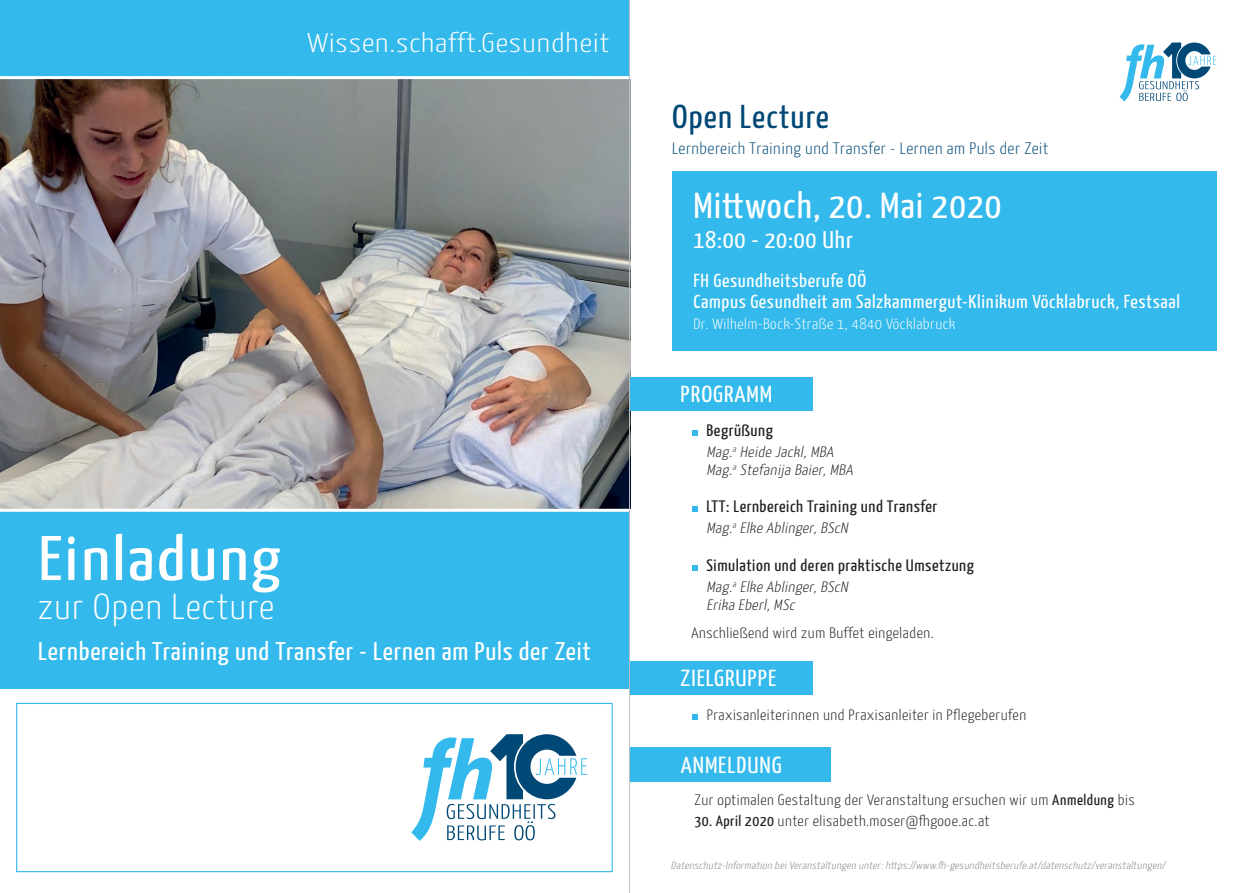
<style>
.page{position:relative;width:1259px;height:893px;background:#fff}
.page>*{position:absolute;margin:0;border:0;box-sizing:border-box;transform-origin:0 0}
.t1{font:63px "Yanone Kaffeesatz";letter-spacing:.03em;color:#fff;scale:1.2 1}
.t2{font:36px "Yanone Kaffeesatz";letter-spacing:.03em;color:#fff;scale:1.1 1}
.t3{font:300 36px "Yanone Kaffeesatz";letter-spacing:.03em;color:#fff;scale:1.1 1}
.t4{font:33px "Yanone Kaffeesatz";letter-spacing:.03em;color:#004876;scale:1.1 1}
.t5{font:300 27px "Yanone Kaffeesatz";letter-spacing:.03em;color:#fff;scale:1.2 1}
.t6{font:25.5px "Yanone Kaffeesatz";letter-spacing:.03em;color:#fff;scale:1.1 1}
.t7{font:24px "Yanone Kaffeesatz";letter-spacing:.03em;color:#fff;scale:1.1 1}
.t8{font:23.25px "Yanone Kaffeesatz";letter-spacing:.04em;color:#fff;scale:1.1 1}
.t9{font:23.1px "Yanone Kaffeesatz";letter-spacing:.04em;color:#fff;scale:1.1 1}
.t10{font:18.75px/21px "Yanone Kaffeesatz";letter-spacing:.03em;color:#fff;scale:1.1 1}
.t11{font:16.5px "Yanone Kaffeesatz";letter-spacing:.03em;color:#231f20;scale:1.1 1}
.t12{font:300 16.5px "Yanone Kaffeesatz";letter-spacing:.03em;color:#004876;scale:1.1 1}
.t13{font:300 15px "Yanone Kaffeesatz";letter-spacing:.03em;color:#231f20;scale:1.1 1}
.t14{font:italic 300 15px/18px "Yanone Kaffeesatz";color:#231f20;scale:1.1 1}
.t15{font:300 15px "Yanone Kaffeesatz";letter-spacing:.03em;color:#fff;scale:1.1 1}
.t16{font:italic 300 10.5px "Yanone Kaffeesatz";color:#808285;scale:1.1 1}
.s1{font-weight:400}
</style>
<div class="page">
<svg style="left:1119px;top:43px;width:97px;height:58px"></svg>
<svg style="left:411px;top:734px;width:176px;height:107px"></svg>
<div style="left:0;top:0;width:629px;height:689px;background:#33b9eb"></div>
<div style="left:16px;top:703px;width:597px;height:169px;border:1px solid #33b9eb"></div>
<img style="left:0;top:76px;width:635px;height:436px">
<div style="left:672px;top:171px;width:544px;height:179px;background:#33b9eb"></div>
<div style="left:629px;top:376px;width:183px;height:34px;background:#33b9eb"></div>
<svg style="left:692px;top:430px;width:5px;height:6px"></svg>
<svg style="left:692px;top:506px;width:5px;height:6px"></svg>
<svg style="left:692px;top:565px;width:5px;height:6px"></svg>
<div style="left:629px;top:661px;width:183px;height:34px;background:#33b9eb"></div>
<div style="left:629px;top:747px;width:201px;height:34px;background:#33b9eb"></div>
<svg style="left:692px;top:714px;width:5px;height:6px"></svg>
<hr style="left:629px;top:0;width:1px;height:893px;background:#bcbdc0">
<h3 class="t5" style="left:307px;top:23px;width:253px">Wissen.schafft.Gesundheit</h3>
<h1 class="t1" style="left:38px;top:513px;width:203px">Einladung</h1>
<h2 class="t3" style="left:38px;top:581px;width:216px">zur Open Lecture</h2>
<h3 class="t6" style="left:38px;top:633px;width:504px">Lernbereich Training und Transfer - Lernen am Puls der Zeit</h3>
<h3 class="t4" style="left:672px;top:93px;width:144px">Open Lecture</h3>
<p class="t12" style="left:672px;top:136px;width:343px">Lernbereich Training und Transfer - Lernen am Puls der Zeit</p>
<h2 class="t2" style="left:693px;top:180px;width:281px">Mittwoch, 20. Mai 2020</h2>
<h3 class="t7" style="left:693px;top:223px;width:147px">18:00 - 20:00 Uhr</h3>
<p class="t10" style="left:693px;top:269px;width:444px">FH Gesundheitsberufe OÖ<br>Campus Gesundheit am Salzkammergut-Klinikum Vöcklabruck, Festsaal</p>
<p class="t15" style="left:693px;top:313px;width:240px">Dr. Wilhelm-Bock-Straße 1, 4840 Vöcklabruck</p>
<h3 class="t9" style="left:680px;top:378px;width:85px">PROGRAMM</h3>
<p class="t11" style="left:706px;top:418px;width:62px">Begrüßung</p>
<p class="t14" style="left:706px;top:442px;width:138px">Mag.<sup>a</sup> Heide Jackl,MBA<br>Mag.<sup>a</sup> Stefanija Baier,MBA</p>
<p class="t11" style="left:706px;top:495px;width:211px">LTT: Lernbereich Training und Transfer</p>
<p class="t14" style="left:706px;top:518px;width:133px">Mag.<sup>a</sup> Elke Ablinger,BScN</p>
<p class="t11" style="left:706px;top:553px;width:245px">Simulation und deren praktische Umsetzung</p>
<p class="t14" style="left:706px;top:577px;width:133px">Mag.<sup>a</sup> Elke Ablinger,BScN<br>Erika Eberl,MSc</p>
<p class="t13" style="left:691px;top:622px;width:222px">Anschließend wird zum Buffet eingeladen.</p>
<h3 class="t9" style="left:680px;top:662px;width:88px">ZIELGRUPPE</h3>
<p class="t13" style="left:707px;top:704px;width:292px">Praxisanleiterinnen und Praxisanleiter in Pflegeberufen</p>
<h3 class="t8" style="left:681px;top:748px;width:93px">ANMELDUNG</h3>
<p class="t13" style="left:694px;top:789px;width:402px">Zur optimalen Gestaltung der Veranstaltung ersuchen wir um <span class="s1">Anmeldung</span> bis</p>
<p class="t13" style="left:694px;top:810px;width:270px"><span class="s1">30. April 2020</span> unter elisabeth.moser@fhgooe.ac.at</p>
<p class="t16" style="left:671px;top:858px;width:453px">Datenschutz-Information beiVeranstaltungen unter:https://www.fh-gesundheitsberufe.at/datenschutz/veranstaltungen/</p>
</div>
